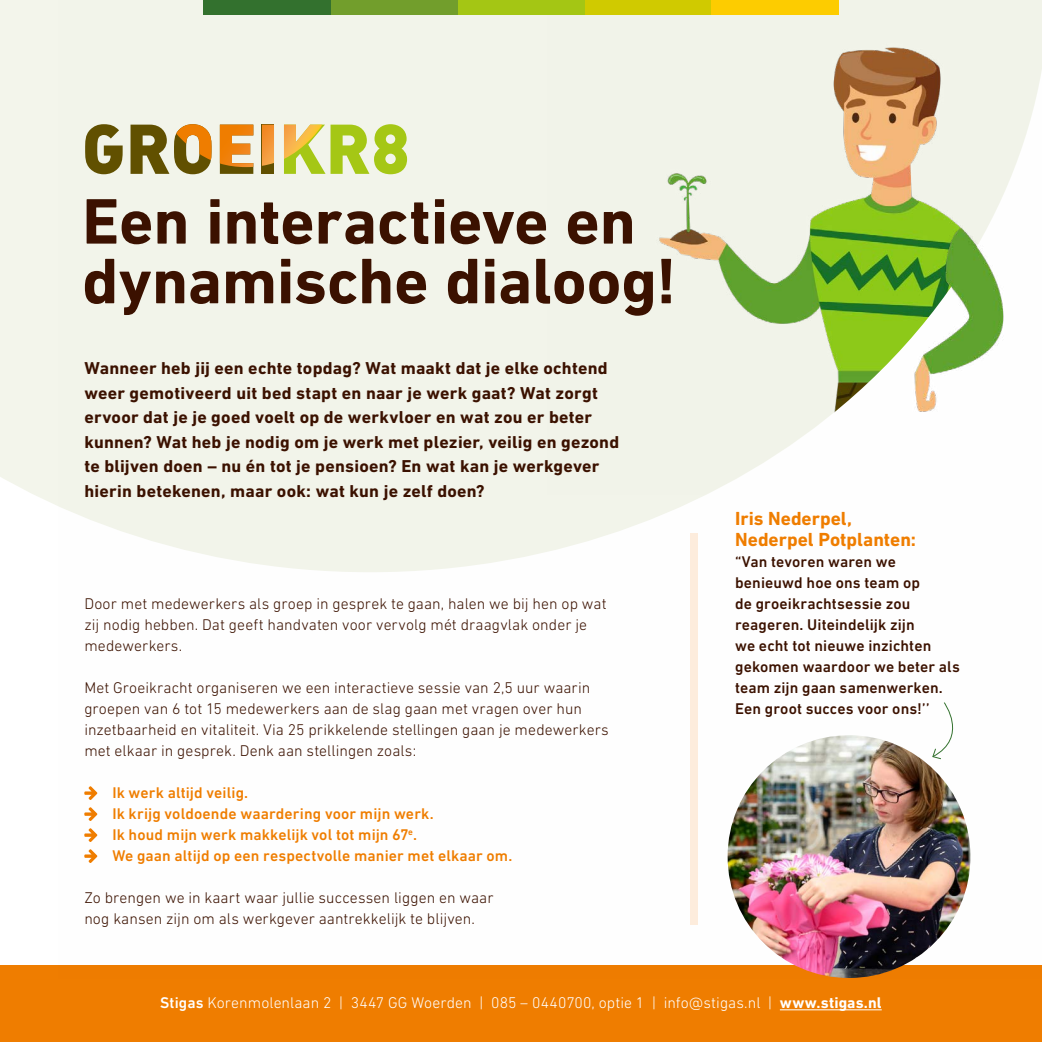
<style>
.page{position:relative;width:1042px;height:1042px;background:#fff}
.page>*{position:absolute;margin:0;border:0;box-sizing:border-box;transform-origin:0 0}
.t1{font:700 65.27px/59.7px "DIN Next LT Pro";color:#3b1100}
.t2{font:700 19.25px/21px "DIN Next LT Pro";color:#ef7d00}
.t3{font:700 17.5px/24.5px "DIN Next LT Pro";letter-spacing:.015em;color:#3b1100}
.t4{font:300 15.75px/21px "DIN Next LT Pro";letter-spacing:.005em;color:#3b1100}
.t5{font:500 15.75px/21px "DIN Next LT Pro";letter-spacing:.01em;color:#3b1100}
.t6{font:500 15.75px/21px "DIN Next LT Pro";letter-spacing:.01em;color:#ef7d00}
.t7{font:300 15.75px "DIN Next LT Pro";letter-spacing:.005em;color:#fff}
.s1{font-weight:500}
.s2{font-weight:700}
</style>
<div class="page">
<div style="left:0;top:0;width:59px;height:506px;background:#f3f5eb"></div>
<div style="left:0;top:965px;width:1042px;height:77px;background:#ef7d00"></div>
<img style="left:59px;top:0;width:983px;height:978px">
<svg style="left:85px;top:124px;width:38px;height:50px;background:#968c56"></svg>
<div style="left:262px;top:125px;width:12px;height:49px;background:#615000"></div>
<svg style="left:220px;top:125px;width:33px;height:49px;background:#d8923c"></svg>
<svg style="left:262px;top:125px;width:12px;height:41px"></svg>
<svg style="left:284px;top:124px;width:123px;height:50px;background:#c9d567"></svg>
<svg style="left:130px;top:124px;width:82px;height:50px;background:#a88f52"></svg>
<img style="left:727px;top:735px;width:243px;height:243px;border-radius:121px">
<svg style="left:84px;top:786px;width:13px;height:14px"></svg>
<svg style="left:84px;top:807px;width:13px;height:14px"></svg>
<svg style="left:84px;top:828px;width:13px;height:14px"></svg>
<svg style="left:84px;top:849px;width:13px;height:14px"></svg>
<hr style="left:780px;top:1009px;width:102px;height:1px;background:#fff">
<svg style="left:931px;top:702px;width:38px;height:58px"></svg>
<h1 class="t1" style="left:82px;top:191px;width:595px">Een interactieve en dynamische dialoog!</h1>
<p class="t3" style="left:84px;top:356px;width:536px">Wanneer heb jij een echte topdag? Wat maakt dat je elke ochtend weer gemotiveerd uit bed stapt en naar je werk gaat? Wat zorgt ervoor dat je je goed voelt op de werkvloer en wat zou er beter kunnen? Wat heb je nodig om je werk met plezier, veilig en gezond te blijven doen – nu én tot je pensioen? En wat kan je werkgever hierin betekenen, maar ook: wat kun je zelf doen?</p>
<p class="t4" style="left:84px;top:593px;width:524px">Door met medewerkers als groep in gesprek te gaan, halen we bij hen op wat zij nodig hebben. Dat geeft handvaten voor vervolg mét draagvlak onder je medewerkers.</p>
<p class="t4" style="left:84px;top:677px;width:526px">Met Groeikracht organiseren we een interactieve sessie van 2,5 uur waarin groepen van 6 tot 15 medewerkers aan de slag gaan met vragen over hun inzetbaarheid en vitaliteit. Via 25 prikkelende stellingen gaan je medewerkers met elkaar in gesprek. Denk aan stellingen zoals:</p>
<p class="t6" style="left:112px;top:782px;width:401px">Ik werk altijd veilig.<br>Ik krijg voldoende waardering voor mijn werk.<br>Ik houd mijn werk makkelijk vol tot mijn 67<sup>e</sup>.<br>We gaan altijd op een respectvolle manier met elkaar om.</p>
<p class="t4" style="left:84px;top:887px;width:411px">Zo brengen we in kaart waar jullie successen liggen en waar nog kansen zijn om als werkgever aantrekkelijk te blijven.</p>
<p class="t2" style="left:735px;top:508px;width:182px">Iris Nederpel,<br>Nederpel Potplanten:</p>
<p class="t5" style="left:735px;top:551px;width:226px">“Van tevoren waren we benieuwd hoe ons team op<br>de groeikrachtsessie zou reageren. Uiteindelijk zijn<br>we echt tot nieuwe inzichten gekomen waardoor we beter als team zijn gaan samenwerken.<br>Een groot succes voor ons!’’</p>
<p class="t7" style="left:160px;top:994px;width:723px"><span class="s1">Stigas</span> Korenmolenlaan 2 | 3447 GG Woerden | 085 – 0440700, optie 1 | info@stigas.nl | <span class="s2">www.stigas.nl</span></p>
</div>
